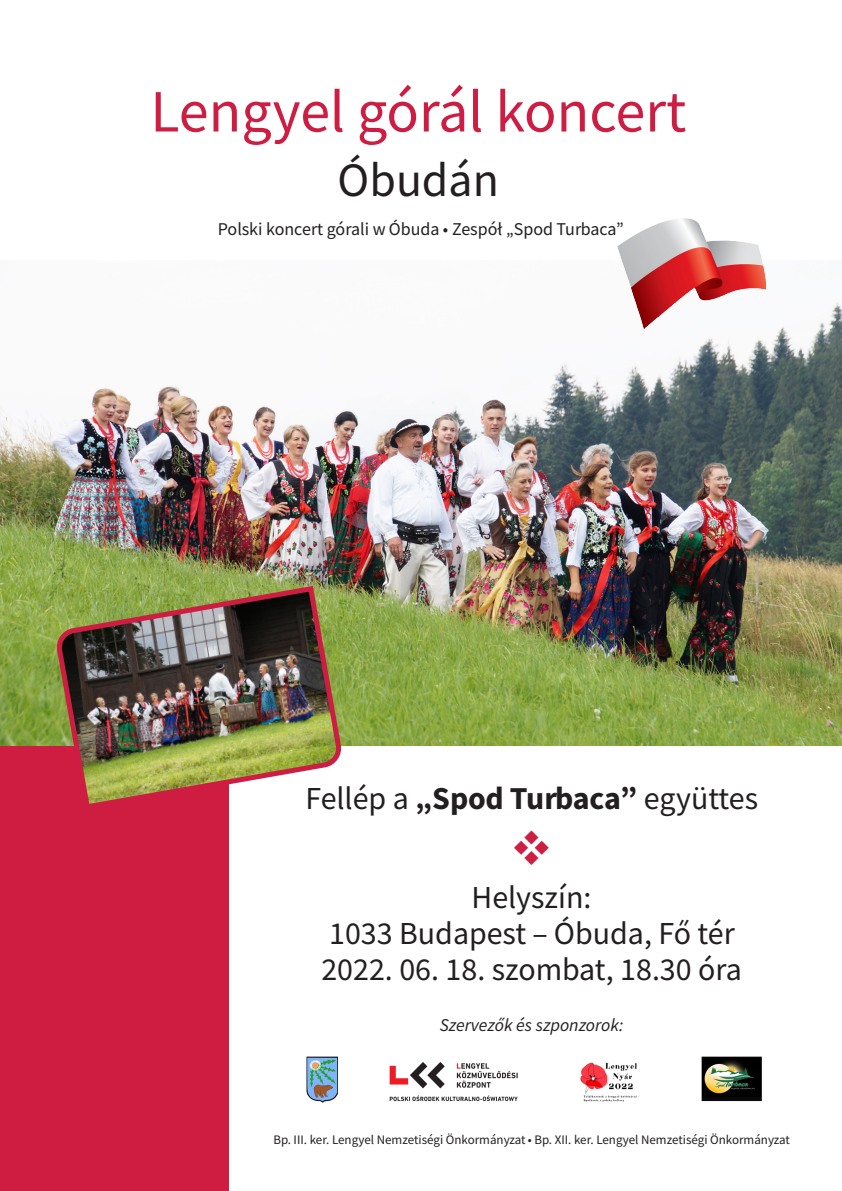
<style>
.page{position:relative;width:842px;height:1191px;background:#fff}
.page>*{position:absolute;margin:0;border:0;box-sizing:border-box;transform-origin:0 0}
.t1{font:60px "Source Sans Variable";letter-spacing:.015em;color:#ce1d42}
.t2{font:48px "Source Sans Variable";letter-spacing:.015em;color:#231f20}
.t3{font:32px/36px "Source Sans Variable";letter-spacing:.02em;color:#231f20;text-align:center}
.t4{font:18px "Source Sans Variable";letter-spacing:.015em;color:#231f20}
.t5{font:italic 18px "Source Sans Variable";letter-spacing:.015em;color:#231f20}
.t6{font:13px "Source Sans Variable";letter-spacing:.02em;color:#231f20}
</style>
<div class="page">
<div style="left:0;top:731px;width:228px;height:460px;background:#ce1d41"></div>
<img style="left:0;top:260px;width:842px;height:485px">
<img style="left:58px;top:583px;width:282px;height:229px">
<img style="left:617px;top:219px;width:58px;height:110px">
<img style="left:306px;top:1056px;width:456px;height:47px">
<p class="t1" style="left:150px;top:75px;width:535px">Lengyel górál koncert</p>
<p class="t2" style="left:338px;top:151px;width:162px">Óbudán</p>
<p class="t4" style="left:218px;top:218px;width:406px">Polski koncert górali w Óbuda • Zespół „Spod Turbaca”</p>
<p class="t3" style="left:305px;top:780px;width:454px">Fellép a „ Spod Turbaca” együttes</p>
<p class="t3" style="left:321px;top:879px;width:422px">Helyszín:<br>1033 Budapest – Óbuda, Fő tér<br>2022. 06. 18. szombat, 18.30 óra</p>
<p class="t5" style="left:440px;top:1014px;width:184px">Szervezők és szponzorok:</p>
<p class="t6" style="left:273px;top:1131px;width:517px">Bp. III. ker. Lengyel Nemzetiségi Önkormányzat • Bp. XII. ker. Lengyel Nemzetiségi Önkormányzat</p>
</div>
